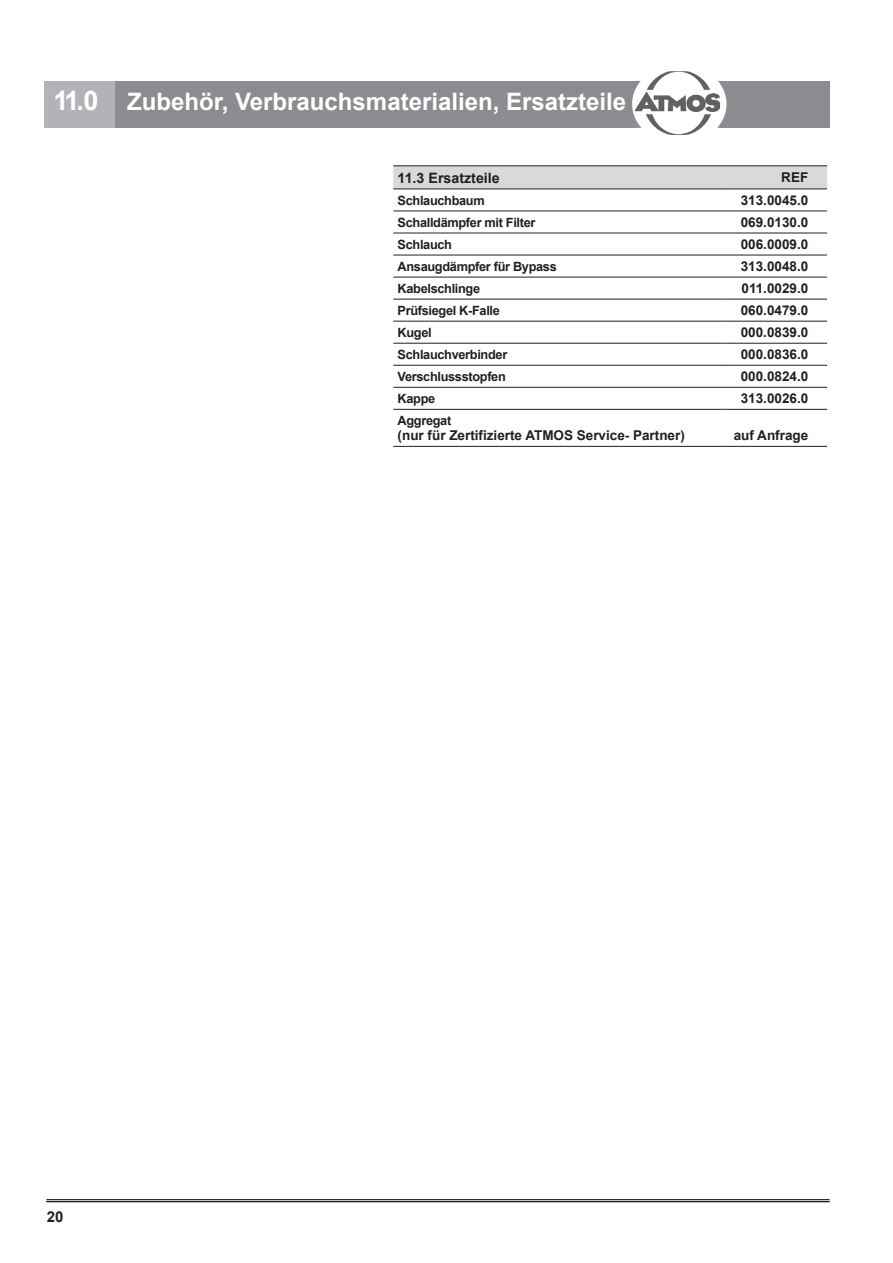
<style>
.page{position:relative;width:893px;height:1263px;background:#fff}
.page>*{position:absolute;margin:0;border:0;box-sizing:border-box;transform-origin:0 0}
.t1{font:700 24px "Arial";color:#fff}
.t2{font:700 15px "Arial";color:#231f20}
.t3{font:700 14.25px "Arial";color:#231f20}
.t4{font:700 13.5px "Arial";color:#231f20}
.t5{font:700 12.75px "Arial";letter-spacing:-.025em;color:#231f20}
.s1{font-size:27px}
</style>
<div class="page">
<hr style="left:47px;top:1199px;width:782px;height:1px;background:#231f20">
<hr style="left:47px;top:1201px;width:782px;height:1px;background:#231f20">
<div style="left:115px;top:81px;width:714px;height:47px;background:#8a8c8f"></div>
<div style="left:45px;top:81px;width:70px;height:47px;background:#b2b3b7"></div>
<svg style="left:632px;top:84px;width:94px;height:40px"></svg>
<img style="left:635px;top:71px;width:85px;height:64px">
<img style="left:635px;top:81px;width:85px;height:47px">
<svg style="left:393px;top:166px;width:434px;height:23px"></svg>
<hr style="left:393px;top:165px;width:328px;height:1px;background:#231f20">
<hr style="left:721px;top:165px;width:106px;height:1px;background:#231f20">
<hr style="left:393px;top:189px;width:328px;height:1px;background:#231f20">
<hr style="left:721px;top:189px;width:106px;height:1px;background:#231f20">
<hr style="left:393px;top:211px;width:328px;height:1px;background:#231f20">
<hr style="left:721px;top:211px;width:106px;height:1px;background:#231f20">
<hr style="left:393px;top:233px;width:328px;height:1px;background:#231f20">
<hr style="left:721px;top:233px;width:106px;height:1px;background:#231f20">
<hr style="left:393px;top:255px;width:328px;height:1px;background:#231f20">
<hr style="left:721px;top:255px;width:106px;height:1px;background:#231f20">
<hr style="left:393px;top:277px;width:328px;height:1px;background:#231f20">
<hr style="left:721px;top:277px;width:106px;height:1px;background:#231f20">
<hr style="left:393px;top:299px;width:328px;height:1px;background:#231f20">
<hr style="left:721px;top:299px;width:106px;height:1px;background:#231f20">
<hr style="left:393px;top:321px;width:328px;height:1px;background:#231f20">
<hr style="left:721px;top:321px;width:106px;height:1px;background:#231f20">
<hr style="left:393px;top:343px;width:328px;height:1px;background:#231f20">
<hr style="left:721px;top:343px;width:106px;height:1px;background:#231f20">
<hr style="left:393px;top:365px;width:328px;height:1px;background:#231f20">
<hr style="left:721px;top:365px;width:106px;height:1px;background:#231f20">
<hr style="left:393px;top:387px;width:328px;height:1px;background:#231f20">
<hr style="left:721px;top:387px;width:106px;height:1px;background:#231f20">
<hr style="left:393px;top:409px;width:328px;height:1px;background:#231f20">
<hr style="left:721px;top:409px;width:106px;height:1px;background:#231f20">
<hr style="left:393px;top:446px;width:328px;height:1px;background:#231f20">
<hr style="left:721px;top:446px;width:106px;height:1px;background:#231f20">
<h1 class="t1" style="left:54px;top:86px;width:574px"><span class="s1">11.0</span> Zubehör, Verbrauchsmaterialien, Ersatzteile</h1>
<p class="t2" style="left:47px;top:1207px;width:18px">20</p>
<p class="t3" style="left:398px;top:168px;width:104px">11.3 Ersatzteile</p>
<p class="t4" style="left:781px;top:168px;width:28px">REF</p>
<p class="t5" style="left:398px;top:192px;width:89px">Schlauchbaum</p>
<p class="t4" style="left:741px;top:191px;width:69px">313.0045.0</p>
<p class="t5" style="left:398px;top:214px;width:139px">Schalldämpfer mit Filter</p>
<p class="t4" style="left:741px;top:213px;width:69px">069.0130.0</p>
<p class="t5" style="left:398px;top:236px;width:56px">Schlauch</p>
<p class="t4" style="left:741px;top:235px;width:69px">006.0009.0</p>
<p class="t5" style="left:398px;top:258px;width:161px">Ansaugdämpfer für Bypass</p>
<p class="t4" style="left:741px;top:257px;width:69px">313.0048.0</p>
<p class="t5" style="left:398px;top:280px;width:84px">Kabelschlinge</p>
<p class="t4" style="left:741px;top:279px;width:68px">011.0029.0</p>
<p class="t5" style="left:398px;top:302px;width:104px">Prüfsiegel K-Falle</p>
<p class="t4" style="left:741px;top:301px;width:69px">060.0479.0</p>
<p class="t5" style="left:398px;top:324px;width:36px">Kugel</p>
<p class="t4" style="left:741px;top:323px;width:69px">000.0839.0</p>
<p class="t5" style="left:398px;top:346px;width:111px">Schlauchverbinder</p>
<p class="t4" style="left:741px;top:345px;width:69px">000.0836.0</p>
<p class="t5" style="left:398px;top:368px;width:110px">Verschlussstopfen</p>
<p class="t4" style="left:741px;top:367px;width:69px">000.0824.0</p>
<p class="t5" style="left:398px;top:390px;width:39px">Kappe</p>
<p class="t4" style="left:741px;top:389px;width:69px">313.0026.0</p>
<p class="t5" style="left:398px;top:412px;width:55px">Aggregat</p>
<p class="t4" style="left:398px;top:426px;width:289px">(nur für Zertifizierte ATMOS Service- Partner)</p>
<p class="t4" style="left:734px;top:426px;width:76px">auf Anfrage</p>
</div>
